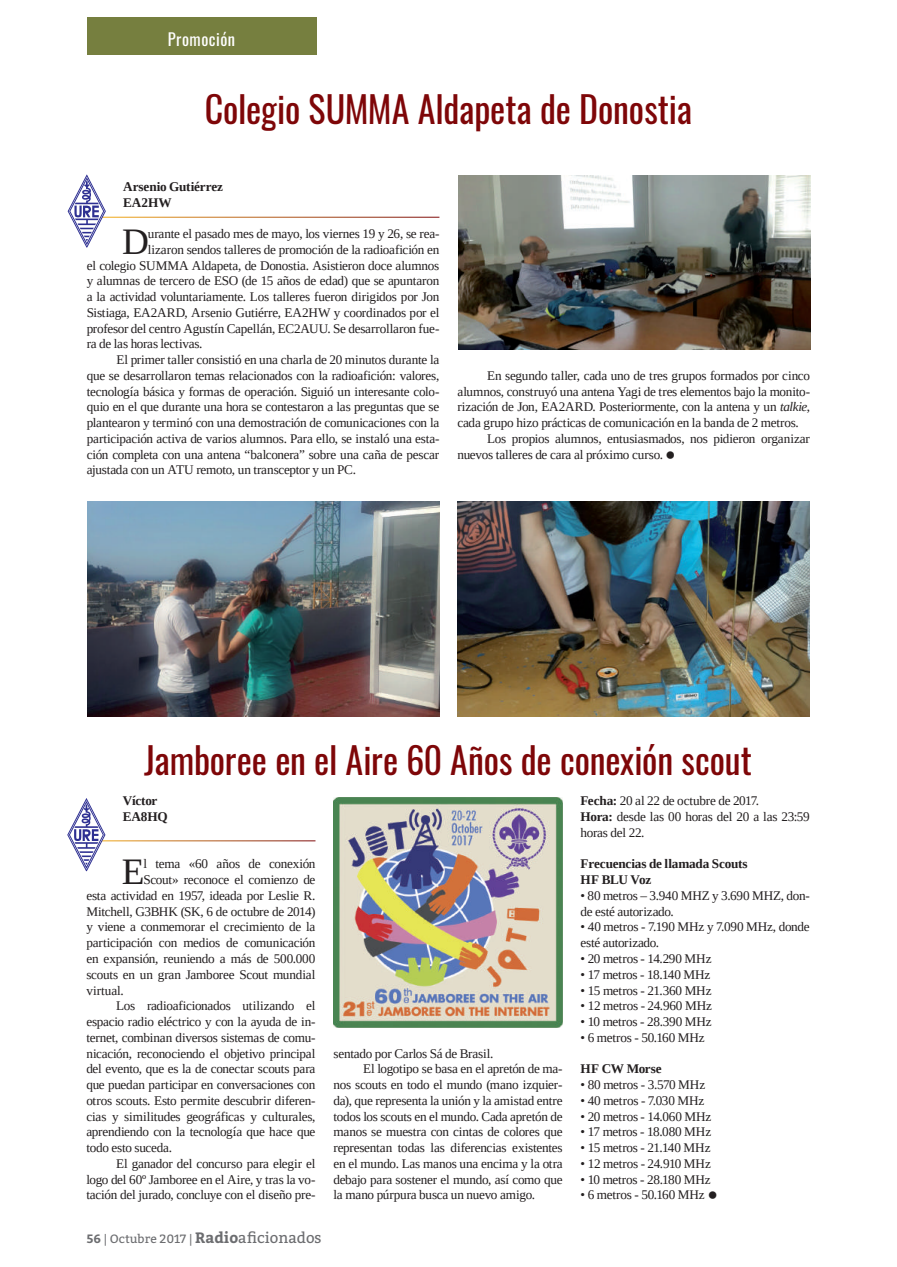
<style>
.page{position:relative;width:897px;height:1267px;background:#fff}
.page>*{position:absolute;margin:0;border:0;box-sizing:border-box;transform-origin:0 0}
.t1{font:37.2px "Tinos";color:#231f20}
.t2{font:36px "Oswald";letter-spacing:-.005em;color:#7e0608}
.t3{font:16.5px "Oswald";letter-spacing:.03em;color:#fff}
.t4{font:13.2px/15.8px "Tinos";letter-spacing:-.02em;color:#231f20}
.t5{font:700 13.2px/15.8px "Tinos";letter-spacing:-.01em;color:#231f20}
.t6{font:13.2px "Tinos";letter-spacing:.005em;color:#231f20}
.t7{font:12px "Bitter";color:#6c6d70}
.s1{font-style:italic}
.s2{font-weight:700}
.s3{font-weight:700;font-size:15px}
.s4{font-size:15px}
</style>
<div class="page">
<div style="left:87px;top:17px;width:229px;height:38px;background:#767f3f"></div>
<svg style="left:68px;top:174px;width:38px;height:74px"></svg>
<img style="left:458px;top:176px;width:352px;height:173px">
<img style="left:87px;top:501px;width:352px;height:215px">
<img style="left:457px;top:501px;width:352px;height:215px">
<svg style="left:67px;top:798px;width:38px;height:73px"></svg>
<img style="left:334px;top:797px;width:229px;height:229px">
<p class="t3" style="left:168px;top:28px;width:69px">Promoción</p>
<h2 class="t2" style="left:205px;top:85px;width:488px">Colegio SUMMA Aldapeta de Donostia</h2>
<p class="t5" style="left:123px;top:178px;width:101px">Arsenio Gutiérrez<br>EA2HW</p>
<h1 class="t1" style="left:122px;top:217px;width:28px">D</h1>
<p class="t4" style="left:148px;top:226px;width:293px">urante el pasado mes de mayo, los viernes 19 y 26, se rea-</p>
<p class="t4" style="left:148px;top:241px;width:293px">lizaron sendos talleres de promoción de la radioafición en</p>
<p class="t4" style="left:87px;top:257px;width:354px">el colegio SUMMA Aldapeta, de Donostia. Asistieron doce alumnos</p>
<p class="t4" style="left:87px;top:273px;width:354px">y alumnas de tercero de ESO (de 15 años de edad) que se apuntaron</p>
<p class="t4" style="left:87px;top:289px;width:354px">a la actividad voluntariamente. Los talleres fueron dirigidos por Jon</p>
<p class="t4" style="left:87px;top:304px;width:354px">Sistiaga, EA2ARD, Arsenio Gutiérre, EA2HW y coordinados por el</p>
<p class="t4" style="left:87px;top:320px;width:354px">profesor del centro Agustín Capellán, EC2AUU. Se desarrollaron fue-</p>
<p class="t4" style="left:87px;top:336px;width:117px">ra de las horas lectivas.</p>
<p class="t4" style="left:116px;top:352px;width:324px">El primer taller consistió en una charla de 20 minutos durante la</p>
<p class="t4" style="left:87px;top:367px;width:354px">que se desarrollaron temas relacionados con la radioafición: valores,</p>
<p class="t4" style="left:87px;top:383px;width:354px">tecnología básica y formas de operación. Siguió un interesante colo-</p>
<p class="t4" style="left:87px;top:399px;width:354px">quio en el que durante una hora se contestaron a las preguntas que se</p>
<p class="t4" style="left:87px;top:415px;width:354px">plantearon y terminó con una demostración de comunicaciones con la</p>
<p class="t4" style="left:87px;top:430px;width:354px">participación activa de varios alumnos. Para ello, se instaló una esta-</p>
<p class="t4" style="left:87px;top:446px;width:354px">ción completa con una antena “balconera” sobre una caña de pescar</p>
<p class="t4" style="left:87px;top:462px;width:271px">ajustada con un ATU remoto, un transceptor y un PC.</p>
<p class="t4" style="left:487px;top:367px;width:324px">En segundo taller, cada uno de tres grupos formados por cinco</p>
<p class="t4" style="left:457px;top:383px;width:354px">alumnos, construyó una antena Yagi de tres elementos bajo la monito-</p>
<p class="t4" style="left:457px;top:399px;width:354px">rización de Jon, EA2ARD. Posteriormente, con la antena y un <span class="s1">talkie</span>,</p>
<p class="t4" style="left:457px;top:415px;width:343px">cada grupo hizo prácticas de comunicación en la banda de 2 metros.</p>
<p class="t4" style="left:487px;top:430px;width:324px">Los propios alumnos, entusiasmados, nos pidieron organizar</p>
<p class="t4" style="left:457px;top:446px;width:207px">nuevos talleres de cara al próximo curso.</p>
<h2 class="t2" style="left:144px;top:735px;width:609px">Jamboree en el Aire 60 Años de conexión scout</h2>
<p class="t5" style="left:123px;top:792px;width:46px">Víctor<br>EA8HQ</p>
<h1 class="t1" style="left:122px;top:847px;width:24px">E</h1>
<p class="t4" style="left:143px;top:856px;width:173px">l tema «60 años de conexión</p>
<p class="t4" style="left:143px;top:871px;width:173px">Scout» reconoce el comienzo de</p>
<p class="t4" style="left:86px;top:887px;width:231px">esta actividad en 1957, ideada por Leslie R.</p>
<p class="t4" style="left:86px;top:903px;width:230px">Mitchell, G3BHK (SK, 6 de octubre de 2014)</p>
<p class="t4" style="left:86px;top:919px;width:230px">y viene a conmemorar el crecimiento de la</p>
<p class="t4" style="left:86px;top:934px;width:230px">participación con medios de comunicación</p>
<p class="t4" style="left:86px;top:950px;width:230px">en expansión, reuniendo a más de 500.000</p>
<p class="t4" style="left:86px;top:966px;width:230px">scouts en un gran Jamboree Scout mundial</p>
<p class="t6" style="left:86px;top:981px;width:39px">virtual.</p>
<p class="t4" style="left:116px;top:997px;width:201px">Los radioaficionados utilizando el</p>
<p class="t4" style="left:86px;top:1013px;width:230px">espacio radio eléctrico y con la ayuda de in-</p>
<p class="t4" style="left:86px;top:1029px;width:230px">ternet, combinan diversos sistemas de comu-</p>
<p class="t4" style="left:86px;top:1045px;width:230px">nicación, reconociendo el objetivo principal</p>
<p class="t4" style="left:86px;top:1060px;width:230px">del evento, que es la de conectar scouts para</p>
<p class="t4" style="left:86px;top:1076px;width:230px">que puedan participar en conversaciones con</p>
<p class="t4" style="left:86px;top:1092px;width:230px">otros scouts. Esto permite descubrir diferen-</p>
<p class="t4" style="left:86px;top:1108px;width:230px">cias y similitudes geográficas y culturales,</p>
<p class="t4" style="left:86px;top:1123px;width:230px">aprendiendo con la tecnología que hace que</p>
<p class="t4" style="left:86px;top:1139px;width:87px">todo esto suceda.</p>
<p class="t4" style="left:116px;top:1155px;width:201px">El ganador del concurso para elegir el</p>
<p class="t4" style="left:86px;top:1171px;width:230px">logo del 60º Jamboree en el Aire, y tras la vo-</p>
<p class="t4" style="left:86px;top:1186px;width:230px">tación del jurado, concluye con el diseño pre-</p>
<p class="t7" style="left:87px;top:1229px;width:236px"><span class="s2">56</span> | Octubre 2017 | <span class="s3">Radio</span><span class="s4">aficionados</span></p>
<p class="t4" style="left:333px;top:1045px;width:161px">sentado por Carlos Sá de Brasil.</p>
<p class="t4" style="left:363px;top:1060px;width:201px">El logotipo se basa en el apretón de ma-</p>
<p class="t4" style="left:333px;top:1076px;width:230px">nos scouts en todo el mundo (mano izquier-</p>
<p class="t4" style="left:333px;top:1092px;width:230px">da), que representa la unión y la amistad entre</p>
<p class="t4" style="left:333px;top:1108px;width:230px">todos los scouts en el mundo. Cada apretón de</p>
<p class="t4" style="left:333px;top:1123px;width:230px">manos se muestra con cintas de colores que</p>
<p class="t4" style="left:333px;top:1139px;width:230px">representan todas las diferencias existentes</p>
<p class="t4" style="left:333px;top:1155px;width:230px">en el mundo. Las manos una encima y la otra</p>
<p class="t4" style="left:333px;top:1171px;width:230px">debajo para sostener el mundo, así como que</p>
<p class="t4" style="left:333px;top:1186px;width:203px">la mano púrpura busca un nuevo amigo.</p>
<p class="t4" style="left:580px;top:793px;width:230px"><span class="s2">Fecha:</span> 20 al 22 de octubre de 2017.<br><span class="s2">Hora:</span> desde las 00 horas del 20 a las 23:59 horas del 22.</p>
<p class="t5" style="left:580px;top:855px;width:168px">Frecuencias de llamada Scouts<br>HF BLU Voz</p>
<p class="t4" style="left:580px;top:887px;width:230px">• 80 metros – 3.940 MHZ y 3.690 MHZ, don&shy;de esté autorizado.</p>
<p class="t4" style="left:580px;top:919px;width:230px">• 40 metros - 7.190 MHz y 7.090 MHz, donde esté autorizado.</p>
<p class="t4" style="left:580px;top:950px;width:132px">• 20 metros - 14.290 MHz</p>
<p class="t4" style="left:580px;top:966px;width:131px">• 17 metros - 18.140 MHz</p>
<p class="t4" style="left:580px;top:982px;width:132px">• 15 metros - 21.360 MHz</p>
<p class="t4" style="left:580px;top:997px;width:133px">• 12 metros - 24.960 MHz</p>
<p class="t4" style="left:580px;top:1013px;width:133px">• 10 metros - 28.390 MHz</p>
<p class="t4" style="left:580px;top:1029px;width:126px">• 6 metros - 50.160 MHz</p>
<p class="t5" style="left:580px;top:1060px;width:82px">HF CW Morse</p>
<p class="t4" style="left:580px;top:1076px;width:126px">• 80 metros - 3.570 MHz</p>
<p class="t4" style="left:580px;top:1092px;width:125px">• 40 metros - 7.030 MHz</p>
<p class="t4" style="left:580px;top:1108px;width:132px">• 20 metros - 14.060 MHz</p>
<p class="t4" style="left:580px;top:1123px;width:132px">• 17 metros - 18.080 MHz</p>
<p class="t4" style="left:580px;top:1139px;width:131px">• 15 metros - 21.140 MHz</p>
<p class="t4" style="left:580px;top:1155px;width:132px">• 12 metros - 24.910 MHz</p>
<p class="t4" style="left:580px;top:1171px;width:132px">• 10 metros - 28.180 MHz</p>
<p class="t4" style="left:580px;top:1186px;width:126px">• 6 metros - 50.160 MHz</p>
</div>
